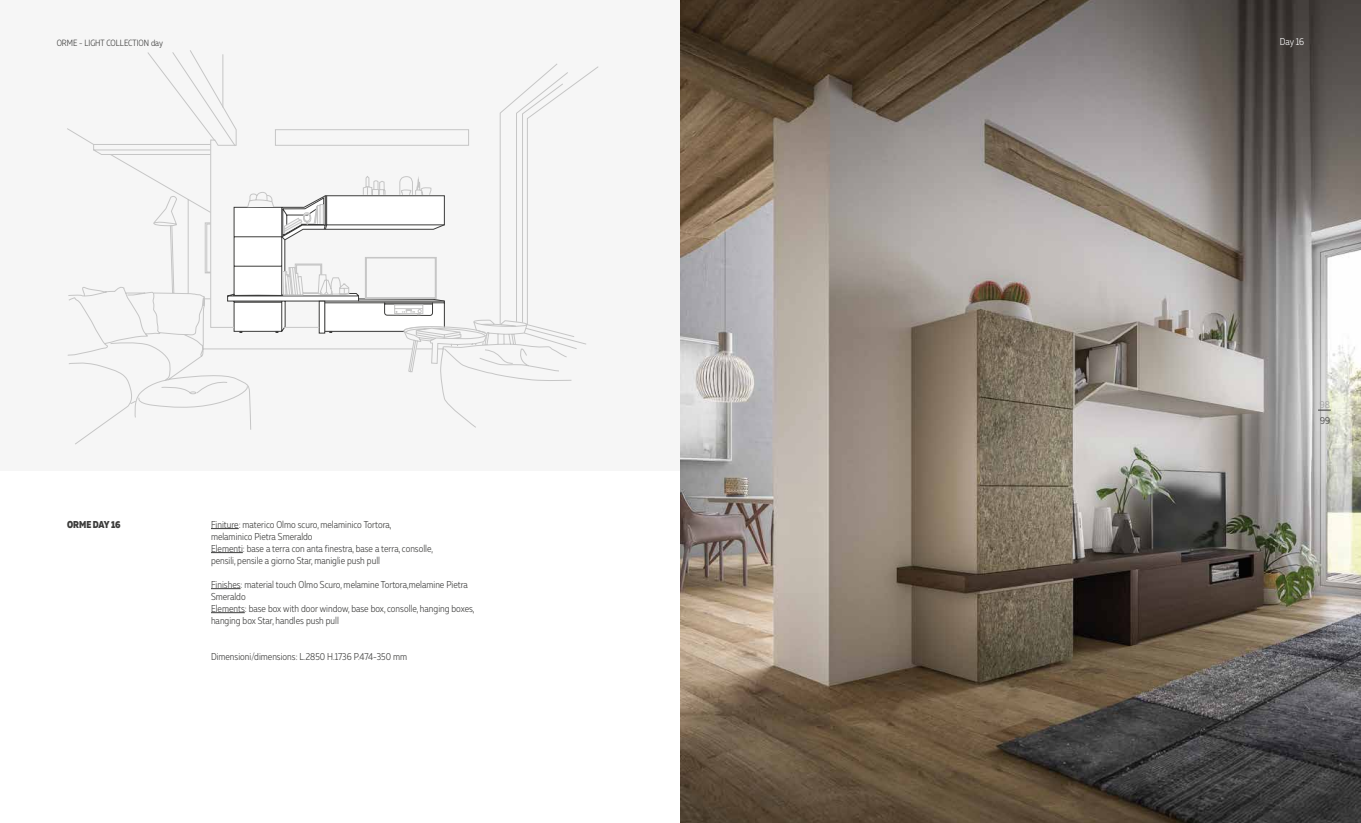
<style>
.page{position:relative;width:1361px;height:823px;background:#fff}
.page>*{position:absolute;margin:0;border:0;box-sizing:border-box;transform-origin:0 0}
.t1{font:300 10px/12px "Muller Narrow";color:#3c3c3b}
.t2{font:800 10px "Muller Narrow";color:#3c3c3b}
.t3{font:300 10px "Muller Narrow";color:#fff}
.t4{font:300 10px "Muller Narrow";color:#9d9d9c}
.t5{font:300 9px "Muller Narrow";color:#3c3c3b}
</style>
<div class="page">
<div style="left:0;top:0;width:689px;height:470px;background:#f6f6f6"></div>
<svg style="left:211px;top:528px;width:28px;height:1px"></svg>
<hr style="left:211px;top:552px;width:32px;height:1px;background:#3c3c3b">
<svg style="left:211px;top:588px;width:29px;height:1px"></svg>
<hr style="left:211px;top:612px;width:34px;height:1px;background:#3c3c3b">
<svg style="left:67px;top:52px;width:505px;height:392px"></svg>
<svg style="left:500px;top:63px;width:98px;height:286px"></svg>
<svg style="left:227px;top:176px;width:218px;height:156px"></svg>
<img style="left:680px;top:0;width:681px;height:822px">
<svg style="left:1318px;top:409px;width:12px;height:1px"></svg>
<p class="t5" style="left:57px;top:37px;width:108px">ORME - LIGHT COLLECTION day</p>
<p class="t2" style="left:67px;top:518px;width:55px">ORME DAY 16</p>
<p class="t1" style="left:211px;top:517px;width:224px">Finiture: materico Olmo scuro, melaminico Tortora, melaminico Pietra Smeraldo<br>Elementi: base a terra con anta finestra, base a terra, consolle, pensili, pensile a giorno Star, maniglie push pull</p>
<p class="t1" style="left:211px;top:577px;width:265px">Finishes: material touch Olmo Scuro, melamine Tortora,melamine Pietra Smeraldo<br>Elements: base box with door window, base box, consolle, hanging boxes, hanging box Star, handles push pull</p>
<p class="t1" style="left:211px;top:649px;width:198px">Dimensioni/dimensions: L.2850 H.1736 P.474-350 mm</p>
<p class="t3" style="left:1279px;top:35px;width:26px">Day 16</p>
<p class="t4" style="left:1320px;top:398px;width:12px">98</p>
<p class="t1" style="left:1320px;top:414px;width:12px">99</p>
</div>
